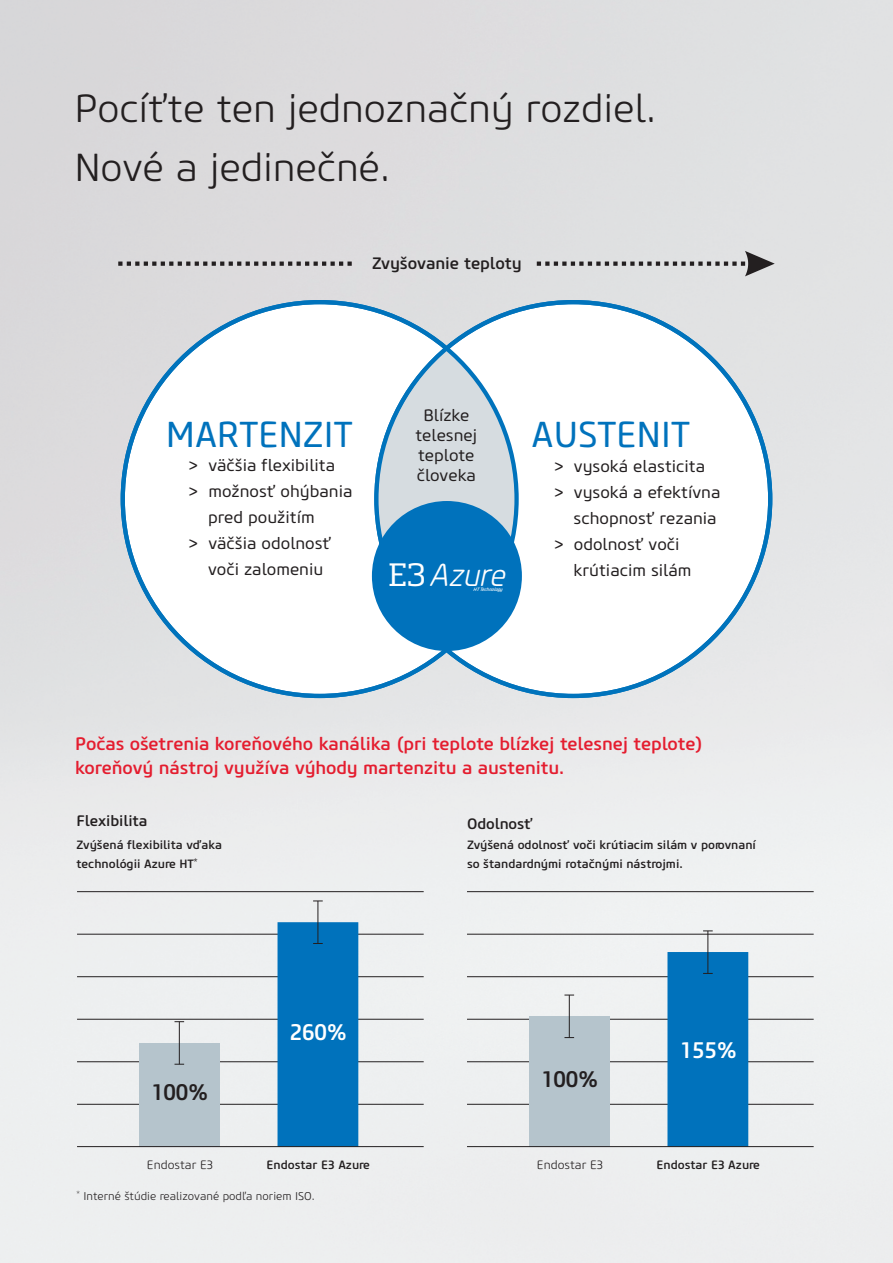
<style>
.page{position:relative;width:893px;height:1263px;background:#fff}
.page>*{position:absolute;margin:0;border:0;box-sizing:border-box;transform-origin:0 0}
.t1{font:300 39px/58.9px "Core Sans M35";letter-spacing:-.005em;color:#231f20}
.t2{font:36px "Core Sans M45";letter-spacing:-.005em;color:#0072bc}
.t3{font:italic 31.95px "Planer";color:#fff}
.t4{font:500 22.5px "Core Sans M55";letter-spacing:-.005em;color:#231f20}
.t5{font:500 22.5px "Core Sans M55";letter-spacing:-.005em;color:#fff}
.t6{font:500 18px/24px "Core Sans M55";letter-spacing:-.005em;color:#e41d2f}
.t7{font:16.5px/20px "Core Sans M45";color:#231f20;text-align:center}
.t8{font:500 16.5px "Core Sans M55";letter-spacing:-.005em;color:#231f20}
.t9{font:500 15px "Core Sans M55";letter-spacing:-.005em;color:#231f20}
.t10{font:500 12px/18.9px "Core Sans M55";color:#231f20}
.t11{font:300 12px "Core Sans M35";color:#231f20}
.t12{font:300 11.25px "Core Sans M35";color:#231f20}
.t13{font:500 6px "Core Sans M55";color:#231f20}
.t14{font:300 5.7px "Core Sans M35";color:#231f20}
.t15{font:italic 700 4.65px "Sommet";letter-spacing:.02em;color:#fff}
.s1{font-family:"Sommet Slab";font-style:normal;font-size:31.5px}
</style>
<div class="page">
<img style="left:0;top:0;width:893px;height:1263px">
<hr style="left:77px;top:1104px;width:347px;height:1px;background:#231f20">
<hr style="left:77px;top:1061px;width:347px;height:1px;background:#231f20">
<hr style="left:77px;top:1019px;width:347px;height:1px;background:#231f20">
<hr style="left:77px;top:976px;width:347px;height:1px;background:#231f20">
<hr style="left:77px;top:934px;width:347px;height:1px;background:#231f20">
<hr style="left:77px;top:891px;width:347px;height:1px;background:#231f20">
<hr style="left:467px;top:1104px;width:347px;height:1px;background:#231f20">
<hr style="left:467px;top:1061px;width:347px;height:1px;background:#231f20">
<hr style="left:467px;top:1019px;width:347px;height:1px;background:#231f20">
<hr style="left:467px;top:976px;width:347px;height:1px;background:#231f20">
<hr style="left:467px;top:934px;width:347px;height:1px;background:#231f20">
<hr style="left:467px;top:891px;width:347px;height:1px;background:#231f20">
<div style="left:139px;top:1043px;width:81px;height:103px;background:#b5c4cc"></div>
<div style="left:529px;top:1016px;width:81px;height:130px;background:#b5c4cc"></div>
<hr style="left:77px;top:1146px;width:347px;height:1px;background:#231f20">
<hr style="left:467px;top:1146px;width:347px;height:1px;background:#231f20">
<hr style="left:179px;top:1022px;width:1px;height:42px;background:#231f20">
<hr style="left:569px;top:995px;width:1px;height:42px;background:#231f20">
<div style="left:667px;top:952px;width:81px;height:195px;background:#0072bc"></div>
<hr style="left:707px;top:931px;width:1px;height:42px;background:#231f20">
<div style="left:278px;top:922px;width:80px;height:225px;background:#0072bc"></div>
<hr style="left:317px;top:901px;width:1px;height:42px;background:#231f20">
<svg style="left:537px;top:251px;width:238px;height:25px;background:#c6c7c8"></svg>
<svg style="left:118px;top:261px;width:238px;height:5px"></svg>
<div style="left:121px;top:300px;width:398px;height:398px;background:#fff;border:4px solid #0073bc;border-radius:50%"></div>
<div style="left:374px;top:300px;width:398px;height:398px;background:#fff;border:4px solid #0073bc;border-radius:50%"></div>
<svg style="left:372px;top:349px;width:147px;height:297px"></svg>
<div style="left:372px;top:501px;width:150px;height:150px;background:#0072bc;border-radius:50%"></div>
<h1 class="t1" style="left:74px;top:82px;width:583px">Pocíťte ten jednoznačný rozdiel.<br>Nové a jedinečné.</h1>
<p class="t8" style="left:372px;top:257px;width:151px">Zvyšovanie teploty</p>
<h2 class="t2" style="left:166px;top:420px;width:188px">MARTENZIT</h2>
<p class="t7" style="left:188px;top:457px;width:148px">&gt; väčšia flexibilita</p>
<p class="t7" style="left:188px;top:483px;width:166px">&gt; možnosť ohýbania</p>
<p class="t7" style="left:208px;top:509px;width:108px">pred použitím</p>
<p class="t7" style="left:188px;top:535px;width:145px">&gt; väčšia odolnosť</p>
<p class="t7" style="left:208px;top:561px;width:117px">voči zalomeniu</p>
<p class="t7" style="left:415px;top:407px;width:63px">Blízke telesnej teplote človeka</p>
<h2 class="t2" style="left:532px;top:420px;width:160px">AUSTENIT</h2>
<p class="t7" style="left:554px;top:457px;width:153px">&gt; vysoká elasticita</p>
<p class="t7" style="left:554px;top:483px;width:168px">&gt; vysoká a efektívna</p>
<p class="t7" style="left:574px;top:509px;width:145px">schopnosť rezania</p>
<p class="t7" style="left:554px;top:535px;width:127px">&gt; odolnosť voči</p>
<p class="t7" style="left:574px;top:561px;width:119px">krútiacim silám</p>
<h3 class="t3" style="left:389px;top:562px;width:117px"><span class="s1">E3</span>Azure</h3>
<p class="t15" style="left:473px;top:588px;width:31px">HT Technology</p>
<p class="t6" style="left:75px;top:733px;width:629px">Počas ošetrenia koreňového kanálika (pri teplote blízkej telesnej teplote) koreňový nástroj využíva výhody martenzitu a austenitu.</p>
<p class="t9" style="left:77px;top:815px;width:73px">Flexibilita</p>
<p class="t9" style="left:467px;top:818px;width:67px">Odolnosť</p>
<p class="t10" style="left:77px;top:836px;width:147px">Zvýšená flexibilita vďaka</p>
<p class="t13" style="left:194px;top:857px;width:5px">*</p>
<p class="t10" style="left:77px;top:855px;width:119px">technológii Azure HT</p>
<h3 class="t4" style="left:151px;top:1083px;width:59px">100%</h3>
<h3 class="t5" style="left:290px;top:1023px;width:59px">260%</h3>
<p class="t11" style="left:147px;top:1160px;width:68px">Endostar E3</p>
<p class="t10" style="left:267px;top:1156px;width:105px">Endostar E3 Azure</p>
<p class="t14" style="left:77px;top:1190px;width:5px">*</p>
<p class="t12" style="left:83px;top:1192px;width:233px">Interné štúdie realizované podľa noriem ISO.</p>
<p class="t10" style="left:467px;top:836px;width:290px">Zvýšená odolnosť voči krútiacim silám v porovnaní so štandardnými rotačnými nástrojmi.</p>
<h3 class="t4" style="left:541px;top:1070px;width:59px">100%</h3>
<h3 class="t5" style="left:680px;top:1042px;width:59px">155%</h3>
<p class="t11" style="left:537px;top:1160px;width:68px">Endostar E3</p>
<p class="t10" style="left:656px;top:1156px;width:105px">Endostar E3 Azure</p>
</div>
